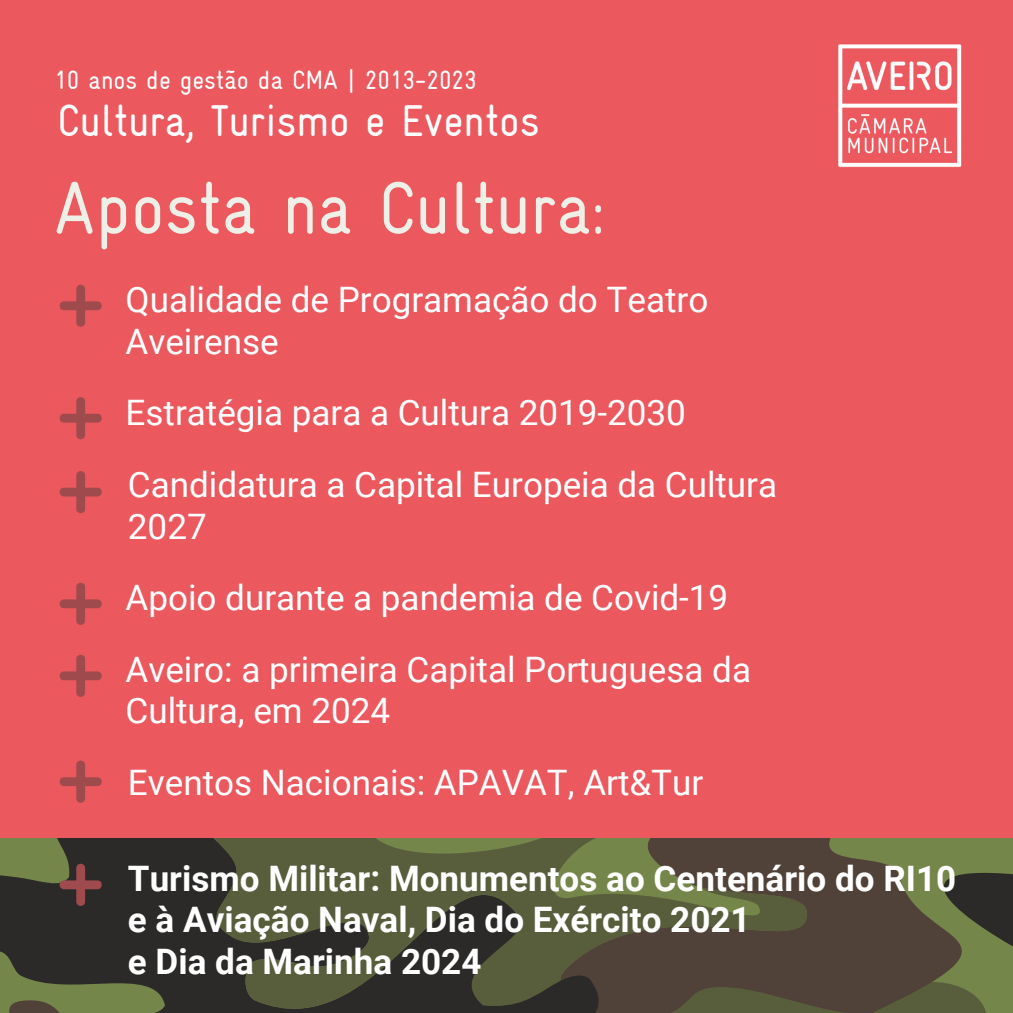
<style>
.page{position:relative;width:1013px;height:1013px;background:#fff}
.page>*{position:absolute;margin:0;border:0;box-sizing:border-box;transform-origin:0 0}
.t1{font:116.38px "Gravur Condensed";color:#9f4b4e}
.t2{font:74.12px "Gravur Condensed";color:#eeefe7}
.t3{font:44.75px "Gravur Condensed";color:#fff}
.t4{font:35.12px/41.5px "Roboto";color:#fff}
.t5{font:700 35.12px/41.2px "Roboto";color:#fff}
.t6{font:26.25px "Gravur Condensed";color:#fff}
</style>
<div class="page">
<div style="left:0;top:0;width:1012px;height:1012px;background:#eb585e"></div>
<img style="left:838px;top:44px;width:124px;height:123px">
<svg style="left:0;top:838px;width:447px;height:174px;background:#36382e"></svg>
<svg style="left:211px;top:838px;width:308px;height:171px;background:#494c35"></svg>
<svg style="left:0;top:998px;width:339px;height:14px;background:#515639"></svg>
<svg style="left:519px;top:838px;width:493px;height:174px;background:#57553b"></svg>
<p class="t6" style="left:54px;top:66px;width:424px">10 anos de gestão da CMA | 2013-2023</p>
<p class="t3" style="left:57px;top:95px;width:484px">Cultura, Turismo e Eventos</p>
<p class="t2" style="left:54px;top:166px;width:551px">Aposta na Cultura:</p>
<p class="t1" style="left:54px;top:231px;width:54px">+</p>
<p class="t1" style="left:54px;top:344px;width:54px">+</p>
<p class="t1" style="left:54px;top:417px;width:54px">+</p>
<p class="t1" style="left:54px;top:529px;width:54px">+</p>
<p class="t1" style="left:54px;top:601px;width:54px">+</p>
<p class="t4" style="left:126px;top:279px;width:584px">Qualidade de Programação do Teatro<br>Aveirense</p>
<p class="t4" style="left:126px;top:392px;width:562px">Estratégia para a Cultura 2019-2030</p>
<p class="t4" style="left:128px;top:464px;width:650px">Candidatura a Capital Europeia da Cultura<br>2027</p>
<p class="t4" style="left:126px;top:577px;width:604px">Apoio durante a pandemia de Covid-19</p>
<p class="t4" style="left:126px;top:649px;width:627px">Aveiro: a primeira Capital Portuguesa da<br>Cultura, em 2024</p>
<p class="t1" style="left:54px;top:707px;width:54px">+</p>
<p class="t4" style="left:128px;top:762px;width:577px">Eventos Nacionais: APAVAT, Art&amp;Tur</p>
<p class="t1" style="left:54px;top:810px;width:54px">+</p>
<p class="t5" style="left:128px;top:858px;width:829px">Turismo Militar: Monumentos ao Centenário do RI10 e à Aviação Naval, Dia do Exército 2021</p>
<p class="t5" style="left:128px;top:941px;width:355px">e Dia da Marinha 2024</p>
</div>
